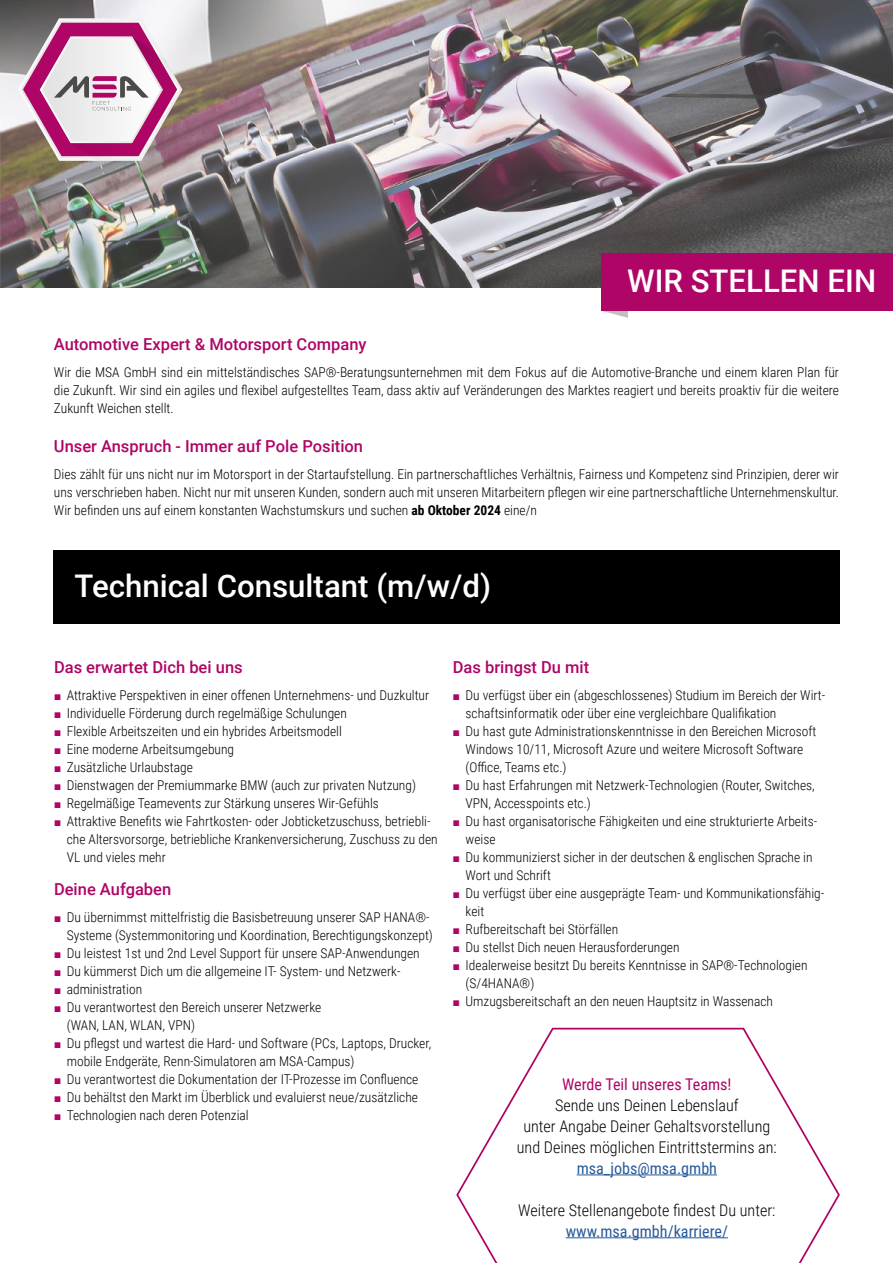
<style>
.page{position:relative;width:893px;height:1263px;background:#fff}
.page>*{position:absolute;margin:0;border:0;box-sizing:border-box;transform-origin:0 0}
.t1{font:500 31.2px "Roboto";color:#fff}
.t2{font:500 16.5px "Roboto";color:#af0566}
.t3{font:300 16.05px/21px "Roboto Condensed";color:#000;text-align:center}
.t4{font:16.05px "Roboto Condensed";color:#275b9b}
.t5{font:16.05px "Roboto Condensed";color:#af0566}
.t6{font:300 13.5px/18px "Roboto Condensed";color:#000}
.s1{font-weight:700}
</style>
<div class="page">
<svg style="left:603px;top:311px;width:25px;height:7px"></svg>
<img style="left:0;top:0;width:893px;height:287px">
<div style="left:602px;top:253px;width:291px;height:58px;background:#af0566"></div>
<svg style="left:18px;top:18px;width:164px;height:143px"></svg>
<svg style="left:456px;top:1027px;width:384px;height:236px"></svg>
<hr style="left:577px;top:1174px;width:140px;height:1px;background:#275b9b">
<hr style="left:566px;top:1237px;width:162px;height:1px;background:#275b9b">
<div style="left:53px;top:550px;width:787px;height:73px;background:#000"></div>
<h1 class="t1" style="left:627px;top:259px;width:250px">WIR STELLEN EIN</h1>
<p class="t2" style="left:54px;top:332px;width:314px">Automotive Expert &amp; Motorsport Company</p>
<p class="t6" style="left:54px;top:362px;width:787px;text-align:justify">Wir die MSA GmbH sind ein mittelständisches SAP®-Beratungsunternehmen mit dem Fokus auf die Automotive-Branche und einem klaren Plan für die Zukunft. Wir sind ein agiles und flexibel aufgestelltes Team, dass aktiv auf Veränderungen des Marktes reagiert und bereits proaktiv für die weitere Zukunft Weichen stellt.</p>
<p class="t2" style="left:54px;top:435px;width:311px">Unser Anspruch - Immer auf Pole Position</p>
<p class="t6" style="left:54px;top:465px;width:787px;text-align:justify">Dies zählt für uns nicht nur im Motorsport in der Startaufstellung. Ein partnerschaftliches Verhältnis, Fairness und Kompetenz sind Prinzipien, derer wir uns verschrieben haben. Nicht nur mit unseren Kunden, sondern auch mit unseren Mitarbeitern pflegen wir eine partnerschaftliche Unternehmenskultur.<br>Wir befinden uns auf einem konstanten Wachstumskurs und suchen <span class="s1">ab Oktober 2024</span> eine/n</p>
<h1 class="t1" style="left:74px;top:564px;width:418px">Technical Consultant (m/w/d)</h1>
<p class="t2" style="left:54px;top:655px;width:190px">Das erwartet Dich bei uns</p>
<p class="t6" style="left:67px;top:685px;width:372px">Attraktive Perspektiven in einer offenen Unternehmens- und Duzkultur Individuelle Förderung durch regelmäßige Schulungen<br>Flexible Arbeitszeiten und ein hybrides Arbeitsmodell<br>Eine moderne Arbeitsumgebung<br>Zusätzliche Urlaubstage<br>Dienstwagen der Premiummarke BMW (auch zur privaten Nutzung)<br>Regelmäßige Teamevents zur Stärkung unseres Wir-Gefühls<br>Attraktive Benefits wie Fahrtkosten- oder Jobticketzuschuss, betriebli&shy;che Altersvorsorge, betriebliche Krankenversicherung, Zuschuss zu den VL und vieles mehr</p>
<p class="t2" style="left:54px;top:878px;width:119px">Deine Aufgaben</p>
<p class="t6" style="left:67px;top:908px;width:368px">Du übernimmst mittelfristig die Basisbetreuung unserer SAP HANA®- Systeme (Systemmonitoring und Koordination, Berechtigungskonzept)<br>Du leistest 1st und 2nd Level Support für unsere SAP-Anwendungen Du kümmerst Dich um die allgemeine IT- System- und Netzwerk&shy;administration<br>Du verantwortest den Bereich unserer Netzwerke<br>(WAN, LAN, WLAN, VPN)<br>Du pflegst und wartest die Hard- und Software (PCs, Laptops, Drucker, mobile Endgeräte, Renn-Simulatoren am MSA-Campus)<br>Du verantwortest die Dokumentation der IT-Prozesse im Confluence Du behältst den Markt im Überblick und evaluierst neue/zusätzliche Technologien nach deren Potenzial</p>
<p class="t2" style="left:453px;top:655px;width:138px">Das bringst Du mit</p>
<p class="t6" style="left:466px;top:685px;width:361px">Du verfügst über ein (abgeschlossenes) Studium im Bereich der Wirt&shy;schaftsinformatik oder über eine vergleichbare Qualifikation<br>Du hast gute Administrationskenntnisse in den Bereichen Microsoft Windows 10/11, Microsoft Azure und weitere Microsoft Software (Office, Teams etc.)<br>Du hast Erfahrungen mit Netzwerk-Technologien (Router, Switches, VPN, Accesspoints etc.)<br>Du hast organisatorische Fähigkeiten und eine strukturierte Arbeits&shy;weise<br>Du kommunizierst sicher in der deutschen &amp; englischen Sprache in Wort und Schrift<br>Du verfügst über eine ausgeprägte Team- und Kommunikationsfähig&shy;keit<br>Rufbereitschaft bei Störfällen<br>Du stellst Dich neuen Herausforderungen<br>Idealerweise besitzt Du bereits Kenntnisse in SAP®-Technologien (S/4HANA®)<br>Umzugsbereitschaft an den neuen Hauptsitz in Wassenach</p>
<p class="t5" style="left:562px;top:1073px;width:171px">Werde Teil unseres Teams!</p>
<p class="t3" style="left:517px;top:1094px;width:261px">Sende uns Deinen Lebenslauf<br>unter Angabe Deiner Gehaltsvorstellung und Deines möglichen Eintrittstermins an:</p>
<p class="t4" style="left:577px;top:1157px;width:142px">msa_jobs@msa.gmbh</p>
<p class="t3" style="left:518px;top:1199px;width:259px">Weitere Stellenangebote findest Du unter:</p>
<p class="t4" style="left:566px;top:1220px;width:164px">www.msa.gmbh/karriere/</p>
</div>
